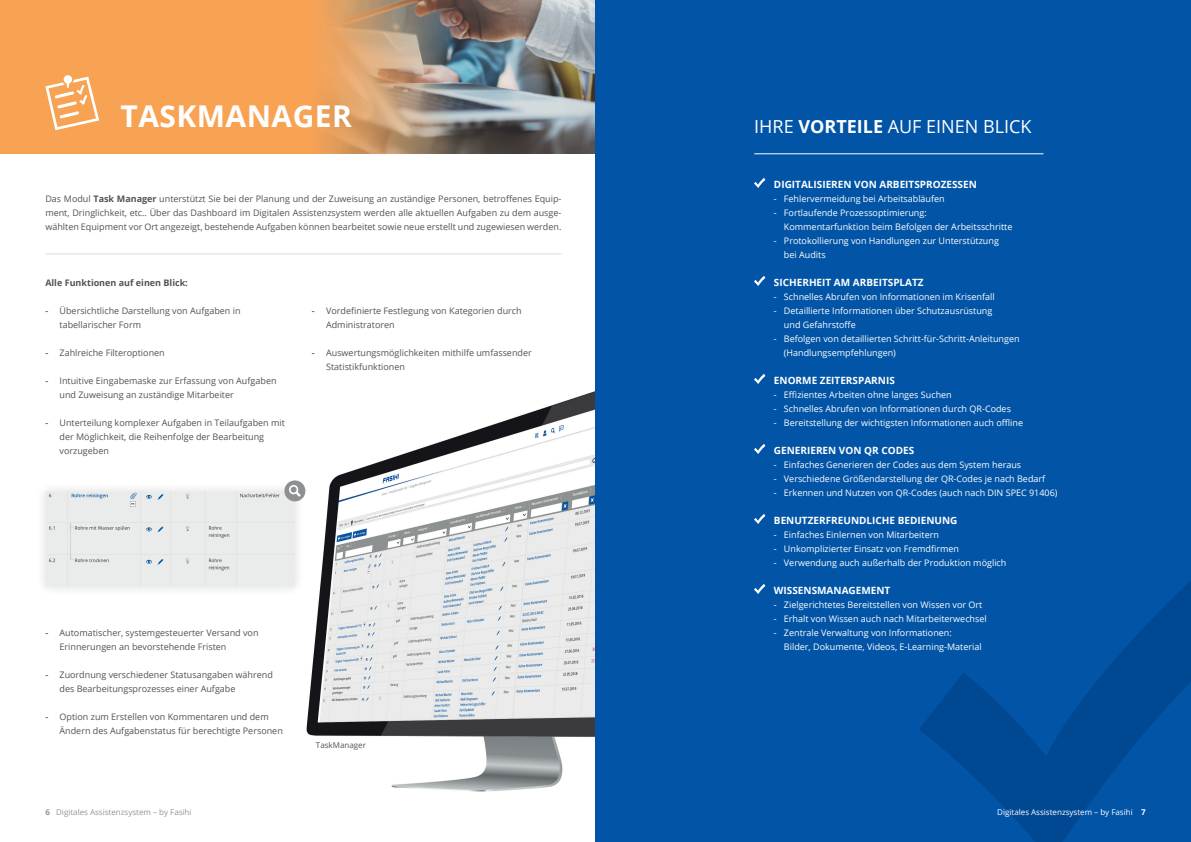
<style>
.page{position:relative;width:1191px;height:842px;background:#fff}
.page>*{position:absolute;margin:0;border:0;box-sizing:border-box;transform-origin:0 0}
.t1{font:700 30px "Open Sans";letter-spacing:.015em;color:#fff}
.t2{font:18px "Open Sans";color:#fff}
.t3{font:700 10px "Open Sans";color:#fff}
.t4{font:9px/14px "Open Sans";color:#535355}
.t5{font:9px/14px "Open Sans";color:#fff}
.t6{font:700 9px "Open Sans";color:#535355}
.t7{font:8px "Open Sans";color:#939598}
.t8{font:8px "Open Sans";color:#fff}
.t9{font:8px "Open Sans";color:#535355}
.s1{font-weight:700}
.s2{font-weight:600}
</style>
<div class="page">
<img style="left:453px;top:0;width:142px;height:154px">
<svg style="left:0;top:0;width:453px;height:154px;background:#e69f5d"></svg>
<svg style="left:45px;top:75px;width:54px;height:55px"></svg>
<img style="left:305px;top:391px;width:290px;height:401px">
<div style="left:35px;top:481px;width:270px;height:115px;background:#f9f9f9"></div>
<div style="left:45px;top:491px;width:250px;height:96px;background:#e9ecea"></div>
<hr style="left:45px;top:253px;width:516px;height:1px;background:#dcdddf">
<div style="left:595px;top:0;width:596px;height:842px;background:#0154a6"></div>
<svg style="left:919px;top:581px;width:272px;height:261px"></svg>
<hr style="left:754px;top:153px;width:289px;height:1px;background:#fff">
<div style="left:284px;top:480px;width:21px;height:21px;background:#8e9091;border-radius:50%"></div>
<svg style="left:289px;top:485px;width:12px;height:12px"></svg>
<svg style="left:754px;top:178px;width:11px;height:10px"></svg>
<svg style="left:754px;top:276px;width:11px;height:10px"></svg>
<svg style="left:754px;top:374px;width:11px;height:10px"></svg>
<svg style="left:754px;top:444px;width:11px;height:10px"></svg>
<svg style="left:754px;top:514px;width:11px;height:10px"></svg>
<svg style="left:754px;top:584px;width:11px;height:10px"></svg>
<h1 class="t1" style="left:120px;top:95px;width:233px">TASKMANAGER</h1>
<p class="t4" style="left:45px;top:192px;width:517px;text-align:justify">Das Modul <span class="s1">Task Manager</span> unterstützt Sie bei der Planung und der Zuweisung an zuständige Personen, betroffenes Equip&shy;ment, Dringlichkeit, etc.. Über das Dashboard im Digitalen Assistenzsystem werden alle aktuellen Aufgaben zu dem ausge&shy;wählten Equipment vor Ort angezeigt, bestehende Aufgaben können bearbeitet sowie neue erstellt und zugewiesen werden.</p>
<p class="t6" style="left:45px;top:276px;width:144px">Alle Funktionen auf einen Blick:</p>
<p class="t4" style="left:60px;top:304px;width:182px;text-indent:-14px"><span class="s2">-</span> Übersichtliche Darstellung von Aufgaben in tabellarischer Form</p>
<p class="t4" style="left:45px;top:346px;width:121px"><span class="s2">-</span> Zahlreiche Filteroptionen</p>
<p class="t4" style="left:60px;top:374px;width:218px;text-indent:-14px"><span class="s2">-</span> Intuitive Eingabemaske zur Erfassung von Aufgaben und Zuweisung an zuständige Mitarbeiter</p>
<p class="t4" style="left:60px;top:416px;width:227px;text-indent:-14px"><span class="s2">-</span> Unterteilung komplexer Aufgaben in Teilaufgaben mit der Möglichkeit, die Reihenfolge der Bearbeitung vorzugeben</p>
<p class="t4" style="left:326px;top:304px;width:197px;text-indent:-14px"><span class="s2">-</span> Vordefinierte Festlegung von Kategorien durch<br>Administratoren</p>
<p class="t4" style="left:326px;top:346px;width:207px;text-indent:-14px"><span class="s2">-</span> Auswertungsmöglichkeiten mithilfe umfassender<br>Statistikfunktionen</p>
<p class="t4" style="left:60px;top:626px;width:200px;text-indent:-14px"><span class="s2">-</span> Automatischer, systemgesteuerter Versand von<br>Erinnerungen an bevorstehende Fristen</p>
<p class="t4" style="left:60px;top:668px;width:215px;text-indent:-14px"><span class="s2">-</span> Zuordnung verschiedener Statusangaben während des Bearbeitungsprozesses einer Aufgabe</p>
<p class="t4" style="left:60px;top:710px;width:225px;text-indent:-14px"><span class="s2">-</span> Option zum Erstellen von Kommentaren und dem<br>Ändern des Aufgabenstatus für berechtigte Personen</p>
<p class="t7" style="left:45px;top:806px;width:148px"><span class="s1">6</span> Digitales Assistenzsystem – by Fasihi</p>
<p class="t9" style="left:316px;top:740px;width:52px">TaskManager</p>
<h2 class="t2" style="left:754px;top:114px;width:279px">IHRE <span class="s1">VORTEILE</span> AUF EINEN BLICK</h2>
<p class="t3" style="left:774px;top:177px;width:204px">DIGITALISIEREN VON ARBEITSPROZESSEN</p>
<p class="t5" style="left:774px;top:192px;width:172px">- Fehlervermeidung bei Arbeitsabläufen</p>
<p class="t5" style="left:784px;top:206px;width:230px;text-indent:-10px">- Fortlaufende Prozessoptimierung:<br>Kommentarfunktion beim Befolgen der Arbeitsschritte</p>
<p class="t5" style="left:784px;top:234px;width:216px;text-indent:-10px">- Protokollierung von Handlungen zur Unterstützung bei Audits</p>
<p class="t3" style="left:774px;top:275px;width:151px">SICHERHEIT AM ARBEITSPLATZ</p>
<p class="t5" style="left:774px;top:290px;width:222px">- Schnelles Abrufen von Informationen im Krisenfall</p>
<p class="t5" style="left:784px;top:304px;width:210px;text-indent:-10px">- Detaillierte Informationen über Schutzausrüstung und Gefahrstoffe</p>
<p class="t5" style="left:784px;top:332px;width:237px;text-indent:-10px">- Befolgen von detaillierten Schritt-für-Schritt-Anleitungen (Handlungsempfehlungen)</p>
<p class="t3" style="left:774px;top:373px;width:122px">ENORME ZEITERSPARNIS</p>
<p class="t5" style="left:774px;top:388px;width:179px">- Effizientes Arbeiten ohne langes Suchen</p>
<p class="t5" style="left:774px;top:402px;width:238px">- Schnelles Abrufen von Informationen durch QR-Codes</p>
<p class="t5" style="left:774px;top:416px;width:251px">- Bereitstellung der wichtigsten Informationen auch offline</p>
<p class="t3" style="left:774px;top:443px;width:142px">GENERIEREN VON QR CODES</p>
<p class="t5" style="left:774px;top:458px;width:249px">- Einfaches Generieren der Codes aus dem System heraus</p>
<p class="t5" style="left:774px;top:472px;width:273px">- Verschiedene Größendarstellung der QR-Codes je nach Bedarf</p>
<p class="t5" style="left:774px;top:486px;width:285px">- Erkennen und Nutzen von QR-Codes (auch nach DIN SPEC 91406)</p>
<p class="t3" style="left:774px;top:513px;width:185px">BENUTZERFREUNDLICHE BEDIENUNG</p>
<p class="t5" style="left:774px;top:528px;width:166px">- Einfaches Einlernen von Mitarbeitern</p>
<p class="t5" style="left:774px;top:542px;width:186px">- Unkomplizierter Einsatz von Fremdfirmen</p>
<p class="t5" style="left:774px;top:556px;width:234px">- Verwendung auch außerhalb der Produktion möglich</p>
<p class="t3" style="left:774px;top:583px;width:118px">WISSENSMANAGEMENT</p>
<p class="t5" style="left:774px;top:598px;width:210px">- Zielgerichtetes Bereitstellen von Wissen vor Ort</p>
<p class="t5" style="left:774px;top:612px;width:214px">- Erhalt von Wissen auch nach Mitarbeiterwechsel</p>
<p class="t5" style="left:784px;top:626px;width:199px;text-indent:-10px">- Zentrale Verwaltung von Informationen:<br>Bilder, Dokumente, Videos, E-Learning-Material</p>
<p class="t8" style="left:997px;top:806px;width:150px">Digitales Assistenzsystem – by Fasihi <span class="s1">7</span></p>
</div>
